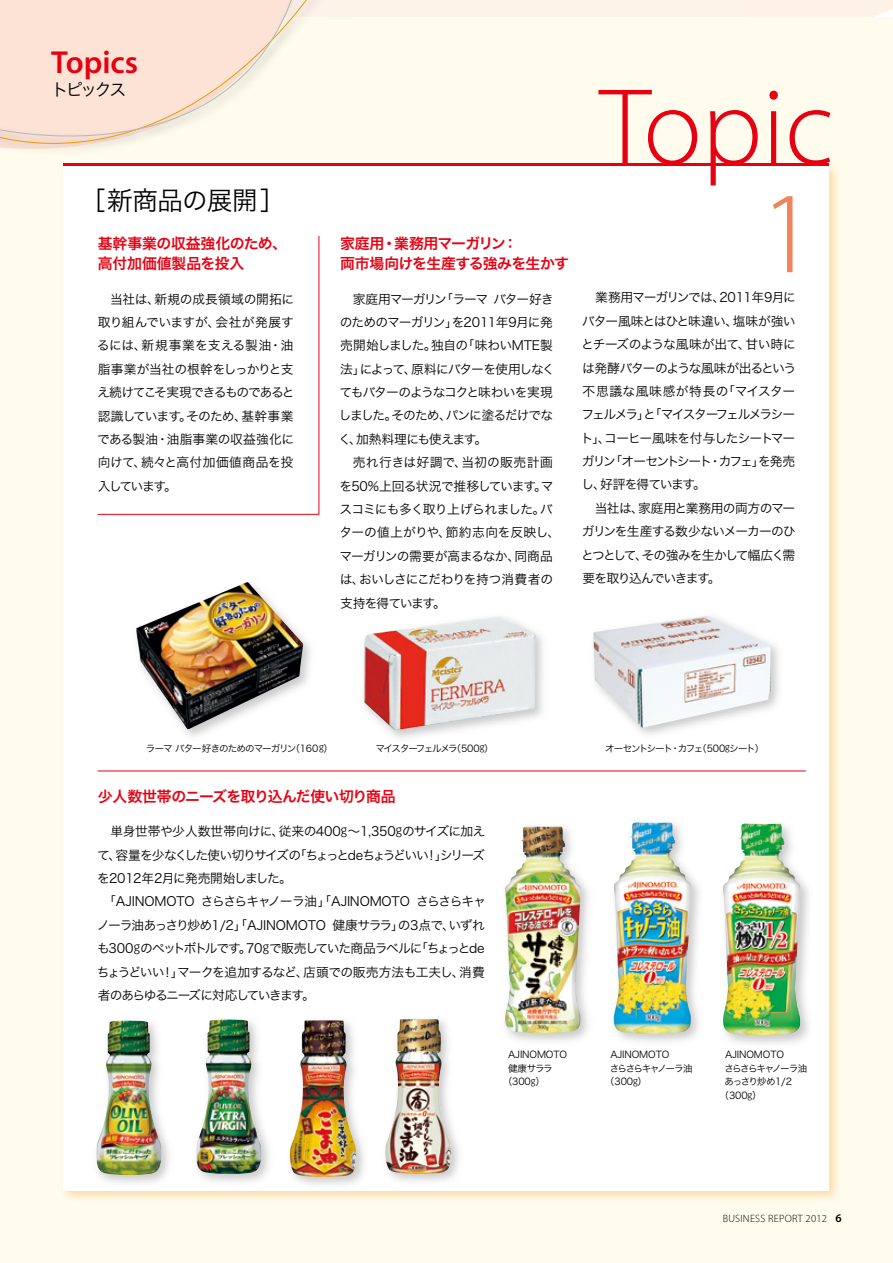
<style>
.page{position:relative;width:893px;height:1263px;background:#fff}
.page>*{position:absolute;margin:0;border:0;box-sizing:border-box;transform-origin:0 0}
.t1{font:117px "Myriad MM 215 600";color:#ef845d}
.t2{font:109.5px "Myriad MM 215 600";letter-spacing:-.02em;color:#e60012}
.t3{font:31.95px "Myriad MM 565 600";letter-spacing:.015em;color:#e60012}
.t4{font:25.5px "Hira Kaku Pro W3";letter-spacing:-.02em;color:#000}
.t5{font:16.95px "Hira Kaku Pro W3";letter-spacing:-.145em;color:#000}
.t6{font:14.85px/20.2px "Hira Kaku Pro W6";letter-spacing:-.03em;color:#e60012}
.t7{font:14.85px/20.2px "Hira Kaku Pro W6";letter-spacing:-.01em;color:#e60012}
.t8{font:12.75px/23.4px "Hira Kaku Pro W3";letter-spacing:-.065em;color:#000;text-align:justify}
.t9{font:12.75px/23.4px "Hira Kaku Pro W3";letter-spacing:-.045em;color:#000}
.t10{font:12.75px "Hira Kaku Pro W3";letter-spacing:-.04em;color:#000}
.t11{font:12.75px "Hira Kaku Pro W3";letter-spacing:-.085em;color:#000}
.t12{font:12.75px "Hira Kaku Pro W3";letter-spacing:-.12em;color:#000}
.t13{font:12.75px "Hira Kaku Pro W3";letter-spacing:-.015em;color:#000}
.t14{font:12.75px "Hira Kaku Pro W3";letter-spacing:-.11em;color:#000}
.t15{font:10.65px "Myriad MM 215 600";color:#000}
.t16{font:9.6px "Hira Kaku Pro W3";letter-spacing:-.085em;color:#000}
.t17{font:9.6px "Hira Kaku Pro W3";letter-spacing:-.14em;color:#000}
.t18{font:9.6px "Hira Kaku Pro W3";letter-spacing:-.015em;color:#000}
.t19{font:9.6px "Hira Kaku Pro W3";letter-spacing:-.13em;color:#000}
.t20{font:9.6px "Hira Kaku Pro W3";letter-spacing:-.125em;color:#000}
.s1{font-family:"Formata";font-weight:300}
.s2{font-family:"Myriad MM 565 600";font-size:11.7px}
</style>
<div class="page">
<div style="left:326px;top:0;width:567px;height:17px;background:#fdf3e7"></div>
<div style="left:0;top:17px;width:893px;height:1246px;background:#fffbed"></div>
<img style="left:63px;top:163px;width:774px;height:49px">
<img style="left:63px;top:212px;width:48px;height:987px">
<img style="left:790px;top:212px;width:47px;height:987px">
<div style="left:64px;top:166px;width:765px;height:1025px;background:#fff"></div>
<img style="left:136px;top:582px;width:167px;height:148px">
<img style="left:637px;top:643px;width:142px;height:92px">
<img style="left:593px;top:615px;width:177px;height:113px">
<img style="left:363px;top:616px;width:172px;height:114px">
<img style="left:388px;top:1018px;width:71px;height:163px">
<img style="left:385px;top:1019px;width:49px;height:152px">
<img style="left:289px;top:1020px;width:75px;height:165px">
<img style="left:290px;top:1020px;width:53px;height:157px">
<img style="left:100px;top:1025px;width:69px;height:158px">
<img style="left:96px;top:1020px;width:57px;height:155px">
<img style="left:200px;top:1024px;width:69px;height:158px">
<img style="left:196px;top:1019px;width:57px;height:155px">
<img style="left:723px;top:823px;width:80px;height:212px">
<img style="left:613px;top:822px;width:79px;height:212px">
<img style="left:505px;top:826px;width:76px;height:207px">
<hr style="left:98px;top:771px;width:708px;height:1px;background:#e60012">
<hr style="left:319px;top:236px;width:1px;height:278px;background:#e60012">
<hr style="left:98px;top:514px;width:221px;height:1px;background:#e60012">
<hr style="left:64px;top:164px;width:765px;height:2px;background:#e60012">
<svg style="left:63px;top:0;width:254px;height:200px"></svg>
<svg style="left:0;top:0;width:297px;height:188px"></svg>
<h3 class="t3" style="left:51px;top:47px;width:88px">Topics</h3>
<h3 class="t5" style="left:51px;top:74px;width:77px">トピックス</h3>
<h3 class="t4" style="left:80px;top:177px;width:207px">［新商品の展開］</h3>
<p class="t7" style="left:98px;top:233px;width:191px">基幹事業の収益強化のため、高付加価値製品を投入</p>
<p class="t8" style="left:97px;top:286px;width:199px;text-indent:13px">当社は、新規の成長領域の開拓に取り組んでいますが、会社が発展するには、新規事業を支える製油・油脂事業が当社の根幹をしっかりと支え続けてこそ実現できるものであると認識しています。そのため、基幹事業である製油・油脂事業の収益強化に向けて、続々と高付加価値商品を投入しています。</p>
<p class="t6" style="left:340px;top:233px;width:230px">家庭用・業務用マーガリン：<br>両市場向けを生産する強みを生かす</p>
<p class="t8" style="left:339px;top:286px;width:218px;text-align:left;text-indent:14px">家庭用マーガリン「ラーマ バター好きのためのマーガリン」を2011年9月に発売開始しました。独自の「味わいMTE製法」によって、原料にバターを使用しなくてもバターのようなコクと味わいを実現しました。そのため、パンに塗るだけでなく、加熱料理にも使えます。</p>
<p class="t9" style="left:339px;top:450px;width:222px;text-indent:14px">売れ行きは好調で、当初の販売計画を50%上回る状況で推移しています。マスコミにも多く取り上げられました。バターの値上がりや、節約志向を反映し、マーガリンの需要が高まるなか、同商品は、おいしさにこだわりを持つ消費者の支持を得ています。</p>
<h2 class="t2" style="left:600px;top:74px;width:236px">Topic</h2>
<h1 class="t1" style="left:759px;top:176px;width:61px">1</h1>
<p class="t8" style="left:581px;top:285px;width:217px;text-indent:14px">業務用マーガリンでは、2011年9月にバター風味とはひと味違い、塩味が強いとチーズのような風味が出て、甘い時には発酵バターのような風味が出るという不思議な風味感が特長の「マイスターフェルメラ」と「マイスターフェルメラシート」、コーヒー風味を付与したシートマーガリン「オーセントシート・カフェ」を発売し、好評を得ています。</p>
<p class="t8" style="left:581px;top:495px;width:216px;text-indent:14px">当社は、家庭用と業務用の両方のマーガリンを生産する数少ないメーカーのひとつとして、その強みを生かして幅広く需要を取り込んでいきます。</p>
<p class="t16" style="left:146px;top:739px;width:189px">ラーマ バター好きのためのマーガリン（160 <sup>g</sup>）</p>
<p class="t17" style="left:375px;top:739px;width:120px">マイスターフェルメラ（500<sup>g</sup>）</p>
<p class="t17" style="left:605px;top:739px;width:161px">オーセントシート・カフェ（500<sup>g</sup>シート）</p>
<p class="t6" style="left:98px;top:786px;width:299px">少人数世帯のニーズを取り込んだ使い切り商品</p>
<p class="t10" style="left:110px;top:820px;width:376px">単身世帯や少人数世帯向けに、従来の400<span class="s1">g</span>〜1,350<span class="s1">g</span>のサイズに加え</p>
<p class="t12" style="left:97px;top:843px;width:389px">て、容量を少なくした使い切りサイズの「ちょっとdeちょうどいい！」シリーズ</p>
<p class="t10" style="left:97px;top:867px;width:196px">を2012年2月に発売開始しました。</p>
<p class="t13" style="left:103px;top:890px;width:384px">「AJINOMOTO さらさらキャノーラ油」「AJINOMOTO さらさらキャ</p>
<p class="t9" style="left:97px;top:912px;width:390px">ノーラ油あっさり炒め1/2」「AJINOMOTO 健康サララ」の3点で、いずれ</p>
<p class="t11" style="left:97px;top:937px;width:389px">も300<span class="s1">g</span>のペットボトルです。70<span class="s1">g</span>で販売していた商品ラベルに「ちょっとde</p>
<p class="t8" style="left:97px;top:959px;width:389px">ちょうどいい！」マークを追加するなど、店頭での販売方法も工夫し、消費</p>
<p class="t14" style="left:98px;top:984px;width:219px">者のあらゆるニーズに対応していきます。</p>
<p class="t18" style="left:508px;top:1045px;width:61px">AJINOMOTO</p>
<p class="t16" style="left:508px;top:1059px;width:46px">健康サララ</p>
<p class="t16" style="left:503px;top:1073px;width:44px">（300<sup>g</sup>）</p>
<p class="t18" style="left:610px;top:1045px;width:61px">AJINOMOTO</p>
<p class="t19" style="left:610px;top:1059px;width:84px">さらさらキャノーラ油</p>
<p class="t16" style="left:605px;top:1073px;width:44px">（300<sup>g</sup>）</p>
<p class="t18" style="left:725px;top:1045px;width:61px">AJINOMOTO</p>
<p class="t19" style="left:724px;top:1059px;width:84px">さらさらキャノーラ油</p>
<p class="t20" style="left:724px;top:1073px;width:69px">あっさり炒め1/2</p>
<p class="t16" style="left:720px;top:1087px;width:44px">（300<sup>g</sup>）</p>
<p class="t15" style="left:723px;top:1213px;width:120px">BUSINESS REPORT 2012 <span class="s2">6</span></p>
</div>
